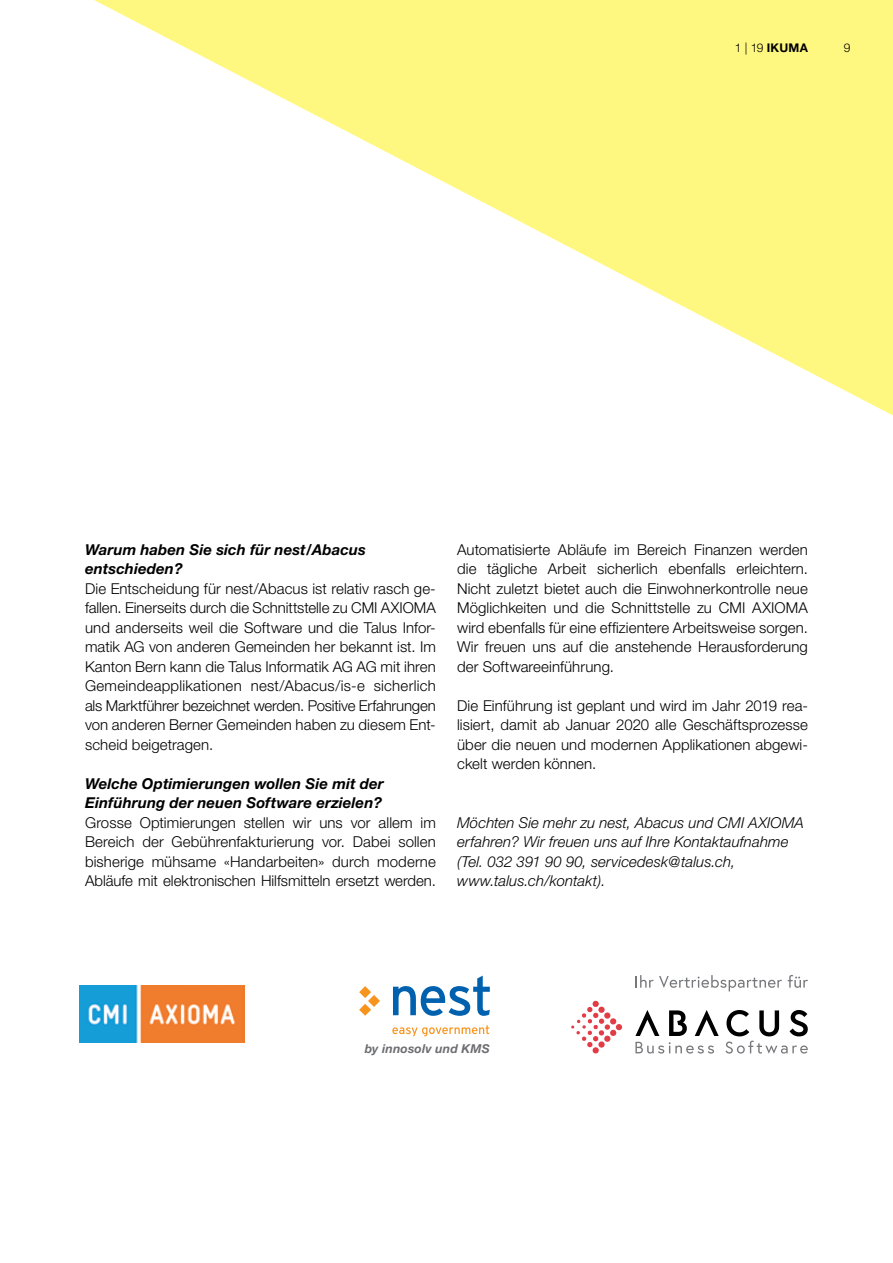
<style>
.page{position:relative;width:893px;height:1263px;background:#fff}
.page>*{position:absolute;margin:0;border:0;box-sizing:border-box;transform-origin:0 0}
.t1{font:300 15px/19.5px "Helvetica Neue CE";letter-spacing:.005em;color:#000;text-align:justify}
.t2{font:italic 300 15px/19.5px "Helvetica Neue CE";letter-spacing:.005em;color:#000}
.t3{font:italic 700 15px/19.5px "Helvetica Neue CE";letter-spacing:.005em;color:#000}
.t4{font:italic 700 12.3px "Helvetica Neue CE";letter-spacing:.015em;color:#6d6e71}
.t5{font:700 12px "Helvetica Neue CE";letter-spacing:.02em;color:#000}
.t6{font:300 12px "Helvetica Neue CE";color:#000}
.s1{font-weight:300}
</style>
<div class="page">
<svg style="left:94px;top:0;width:799px;height:416px"></svg>
<svg style="left:635px;top:1042px;width:79px;height:11px"></svg>
<svg style="left:571px;top:1000px;width:51px;height:54px"></svg>
<svg style="left:635px;top:1010px;width:24px;height:26px"></svg>
<svg style="left:725px;top:1010px;width:83px;height:44px"></svg>
<svg style="left:695px;top:1010px;width:24px;height:26px"></svg>
<svg style="left:669px;top:1010px;width:18px;height:26px"></svg>
<svg style="left:635px;top:975px;width:147px;height:16px"></svg>
<svg style="left:788px;top:975px;width:20px;height:13px"></svg>
<img style="left:80px;top:986px;width:164px;height:57px">
<svg style="left:393px;top:975px;width:97px;height:41px"></svg>
<svg style="left:392px;top:1025px;width:97px;height:11px"></svg>
<svg style="left:359px;top:986px;width:21px;height:30px"></svg>
<p class="t5" style="left:735px;top:40px;width:75px"><span class="s1">1 | 19</span> IKUMA</p>
<p class="t6" style="left:844px;top:41px;width:8px">9</p>
<p class="t3" style="left:85px;top:540px;width:282px">Warum haben Sie sich für nest/Abacus entschieden?</p>
<p class="t1" style="left:85px;top:579px;width:352px">Die Entscheidung für nest/Abacus ist relativ rasch ge&shy;fallen. Einerseits durch die Schnittstelle zu CMI AXIOMA und anderseits weil die Software und die Talus Infor&shy;matik AG von anderen Gemeinden her bekannt ist. Im Kanton Bern kann die Talus Informatik AG AG mit ihren Gemeindeapplikationen nest/Abacus/is-e sicherlich als Marktführer bezeichnet werden. Positive Erfahrungen von anderen Berner Gemeinden haben zu diesem Ent&shy;scheid beigetragen.</p>
<p class="t3" style="left:85px;top:774px;width:300px">Welche Optimierungen wollen Sie mit der<br>Einführung der neuen Software erzielen?</p>
<p class="t1" style="left:85px;top:813px;width:352px">Grosse Optimierungen stellen wir uns vor allem im Bereich der Gebührenfakturierung vor. Dabei sollen bisherige mühsame «Handarbeiten» durch moderne Abläufe mit elektronischen Hilfsmitteln ersetzt werden.</p>
<p class="t1" style="left:457px;top:540px;width:352px">Automatisierte Abläufe im Bereich Finanzen werden die tägliche Arbeit sicherlich ebenfalls erleichtern.<br>Nicht zuletzt bietet auch die Einwohnerkontrolle neue Möglichkeiten und die Schnittstelle zu CMI AXIOMA wird ebenfalls für eine effizientere Arbeitsweise sorgen.<br>Wir freuen uns auf die anstehende Herausforderung der Softwareeinführung.</p>
<p class="t1" style="left:457px;top:696px;width:352px">Die Einführung ist geplant und wird im Jahr 2019 rea&shy;lisiert, damit ab Januar 2020 alle Geschäftsprozesse über die neuen und modernen Applikationen abgewi&shy;ckelt werden können.</p>
<p class="t2" style="left:457px;top:813px;width:348px">Möchten Sie mehr zu nest, Abacus und CMI AXIOMA erfahren? Wir freuen uns auf Ihre Kontaktaufnahme (Tel. 032 391 90 90, servicedesk@talus.ch, www.talus.ch/kontakt).</p>
<p class="t4" style="left:365px;top:1041px;width:126px">by innosolv und KMS</p>
</div>
